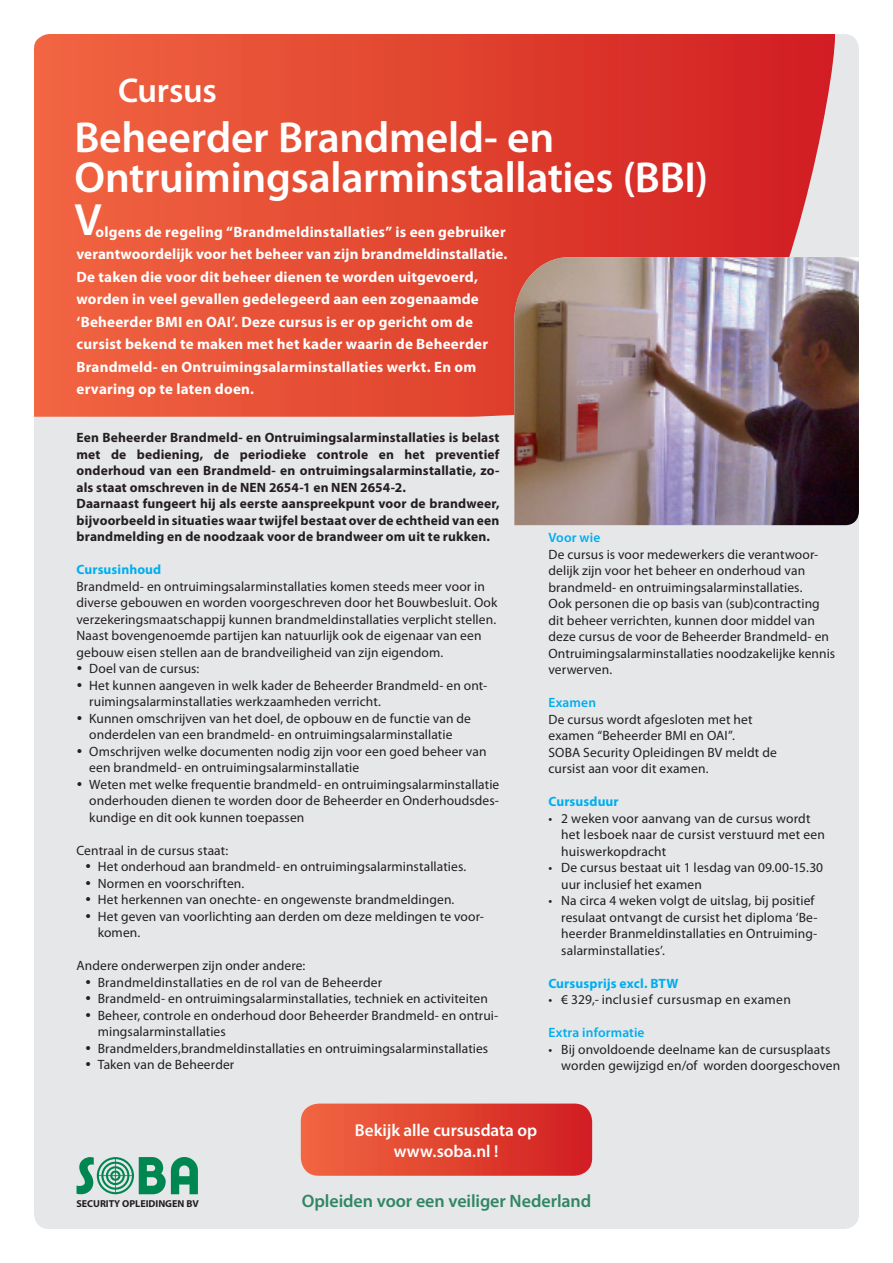
<style>
.page{position:relative;width:893px;height:1263px;background:#fff}
.page>*{position:absolute;margin:0;border:0;box-sizing:border-box;transform-origin:0 0}
.t1{font:600 45.45px "Myriad Pro";color:#fff}
.t2{font:600 43.5px/40.5px "Myriad Pro";letter-spacing:-.005em;color:#fff}
.t3{font:600 34.5px "Myriad Pro";letter-spacing:-.005em;color:#fff}
.t4{font:600 18px "Myriad Pro";letter-spacing:-.005em;color:#308662}
.t5{font:600 17.25px/21.1px "Myriad Pro";letter-spacing:-.005em;color:#fff;text-align:center}
.t6{font:700 15px/22.5px "Myriad Pro";letter-spacing:.015em;color:#fff}
.t7{font:13.5px/16.5px "Myriad Pro";letter-spacing:.01em;color:#231f20}
.t8{font:700 13.5px/16.5px "Myriad Pro";letter-spacing:.01em;color:#231f20}
.t9{font:700 13.5px "Myriad Pro";letter-spacing:.01em;color:#00aeef}
.t10{font:13.5px "Myriad Pro";letter-spacing:.03em;color:#231f20}
.t11{font:600 13.5px "Myriad Pro";letter-spacing:.01em;color:#00aeef}
.t12{font:700 10.05px "Myriad Pro";letter-spacing:-.005em;color:#231f20}
</style>
<div class="page">
<div style="left:34px;top:34px;width:825px;height:1195px;background:#e6e7e9;border-radius:15px"></div>
<svg style="left:33px;top:34px;width:802px;height:383px;background:#e34a36"></svg>
<svg style="left:301px;top:1103px;width:291px;height:73px;background:#e14634"></svg>
<svg style="left:77px;top:1157px;width:121px;height:38px"></svg>
<img style="left:514px;top:257px;width:345px;height:268px">
<h3 class="t3" style="left:118px;top:69px;width:100px">Cursus</h3>
<h2 class="t2" style="left:74px;top:116px;width:635px">Beheerder Brandmeld- en<br>Ontruimingsalarminstallaties (BBI)</h2>
<h1 class="t1" style="left:74px;top:191px;width:29px">V</h1>
<p class="t6" style="left:77px;top:220px;width:432px;text-indent:19px">olgens de regeling “Brandmeldinstallaties” is een gebruiker verantwoordelijk voor het beheer van zijn brandmeldinstallatie.<br>De taken die voor dit beheer dienen te worden uitgevoerd, worden in veel gevallen gedelegeerd aan een zogenaamde ‘Beheerder BMI en OAI’. Deze cursus is er op gericht om de cursist bekend te maken met het kader waarin de Beheerder Brandmeld- en Ontruimingsalarminstallaties werkt. En om ervaring op te laten doen.</p>
<p class="t8" style="left:77px;top:429px;width:424px">Een Beheerder Brandmeld- en Ontruimingsalarminstallaties is belast met de bediening, de periodieke controle en het preventief onderhoud van een Brandmeld- en ontruimingsalarminstallatie, zo&shy;als staat omschreven in de NEN 2654-1 en NEN 2654-2.<br>Daarnaast fungeert hij als eerste aanspreekpunt voor de brandweer, bijvoorbeeld in situaties waar twijfel bestaat over de echtheid van een brandmelding en de noodzaak voor de brandweer om uit te rukken.</p>
<p class="t9" style="left:77px;top:561px;width:86px">Cursusinhoud</p>
<p class="t7" style="left:77px;top:578px;width:410px">Brandmeld- en ontruimingsalarminstallaties komen steeds meer voor in</p>
<p class="t7" style="left:77px;top:594px;width:422px">diverse gebouwen en worden voorgeschreven door het Bouwbesluit. Ook</p>
<p class="t7" style="left:77px;top:611px;width:421px">verzekeringsmaatschappij kunnen brandmeldinstallaties verplicht stellen.</p>
<p class="t7" style="left:77px;top:627px;width:406px">Naast bovengenoemde partijen kan natuurlijk ook de eigenaar van een</p>
<p class="t7" style="left:77px;top:644px;width:368px">gebouw eisen stellen aan de brandveiligheid van zijn eigendom.</p>
<p class="t7" style="left:89px;top:660px;width:112px">Doel van de cursus:</p>
<p class="t7" style="left:89px;top:677px;width:399px">Het kunnen aangeven in welk kader de Beheerder Brandmeld- en ont-</p>
<p class="t7" style="left:89px;top:693px;width:293px">ruimingsalarminstallaties werkzaamheden verricht.</p>
<p class="t7" style="left:89px;top:710px;width:383px">Kunnen omschrijven van het doel, de opbouw en de functie van de</p>
<p class="t7" style="left:89px;top:726px;width:365px">onderdelen van een brandmeld- en ontruimingsalarminstallatie</p>
<p class="t7" style="left:89px;top:743px;width:399px">Omschrijven welke documenten nodig zijn voor een goed beheer van</p>
<p class="t7" style="left:89px;top:759px;width:271px">een brandmeld- en ontruimingsalarminstallatie</p>
<p class="t7" style="left:89px;top:776px;width:412px">Weten met welke frequentie brandmeld- en ontruimingsalarminstallatie</p>
<p class="t7" style="left:89px;top:792px;width:411px">onderhouden dienen te worden door de Beheerder en Onderhoudsdes-</p>
<p class="t7" style="left:89px;top:809px;width:217px">kundige en dit ook kunnen toepassen</p>
<p class="t7" style="left:98px;top:842px;width:388px;text-indent:-21px">Centraal in de cursus staat:<br>Het onderhoud aan brandmeld- en ontruimingsalarminstallaties.<br>Normen en voorschriften.<br>Het herkennen van onechte- en ongewenste brandmeldingen.<br>Het geven van voorlichting aan derden om deze meldingen te voor&shy;komen.</p>
<p class="t7" style="left:98px;top:957px;width:402px;text-indent:-21px">Andere onderwerpen zijn onder andere:<br>Brandmeldinstallaties en de rol van de Beheerder<br>Brandmeld- en ontruimingsalarminstallaties, techniek en activiteiten Beheer, controle en onderhoud door Beheerder Brandmeld- en ontrui&shy;mingsalarminstallaties<br>Brandmelders,brandmeldinstallaties en ontruimingsalarminstallaties Taken van de Beheerder</p>
<p class="t11" style="left:548px;top:529px;width:53px">Voor wie</p>
<p class="t7" style="left:548px;top:546px;width:288px">De cursus is voor medewerkers die verantwoor&shy;delijk zijn voor het beheer en onderhoud van brandmeld- en ontruimingsalarminstallaties.<br>Ook personen die op basis van (sub)contracting dit beheer verrichten, kunnen door middel van deze cursus de voor de Beheerder Brandmeld- en Ontruimingsalarminstallaties noodzakelijke kennis verwerven.</p>
<p class="t11" style="left:548px;top:694px;width:49px">Examen</p>
<p class="t7" style="left:548px;top:711px;width:230px">De cursus wordt afgesloten met het examen “Beheerder BMI en OAI”.<br>SOBA Security Opleidingen BV meldt de cursist aan voor dit examen.</p>
<p class="t9" style="left:548px;top:793px;width:72px">Cursusduur</p>
<p class="t7" style="left:561px;top:810px;width:265px;text-indent:-13px">• 2 weken voor aanvang van de cursus wordt het lesboek naar de cursist verstuurd met een huiswerkopdracht</p>
<p class="t7" style="left:561px;top:859px;width:263px;text-indent:-13px">• De cursus bestaat uit 1 lesdag van 09.00-15.30 uur inclusief het examen</p>
<p class="t7" style="left:561px;top:892px;width:258px;text-indent:-13px">• Na circa 4 weken volgt de uitslag, bij positief resulaat ontvangt de cursist het diploma ‘Be&shy;heerder Branmeldinstallaties en Ontruiming&shy;salarminstallaties’.</p>
<p class="t9" style="left:548px;top:974px;width:132px">Cursusprijs excl. BTW</p>
<p class="t10" style="left:548px;top:991px;width:244px">• € 329,- inclusief cursusmap en examen</p>
<p class="t11" style="left:548px;top:1024px;width:98px">Extra informatie</p>
<p class="t7" style="left:561px;top:1041px;width:280px;text-indent:-13px">• Bij onvoldoende deelname kan de cursusplaats worden gewijzigd en/of worden doorgeschoven</p>
<p class="t5" style="left:355px;top:1119px;width:184px">Bekijk alle cursusdata op www.soba.nl !</p>
<p class="t12" style="left:77px;top:1197px;width:124px">SECURITY OPLEIDINGEN BV</p>
<h3 class="t4" style="left:302px;top:1189px;width:291px">Opleiden voor een veiliger Nederland</h3>
</div>
